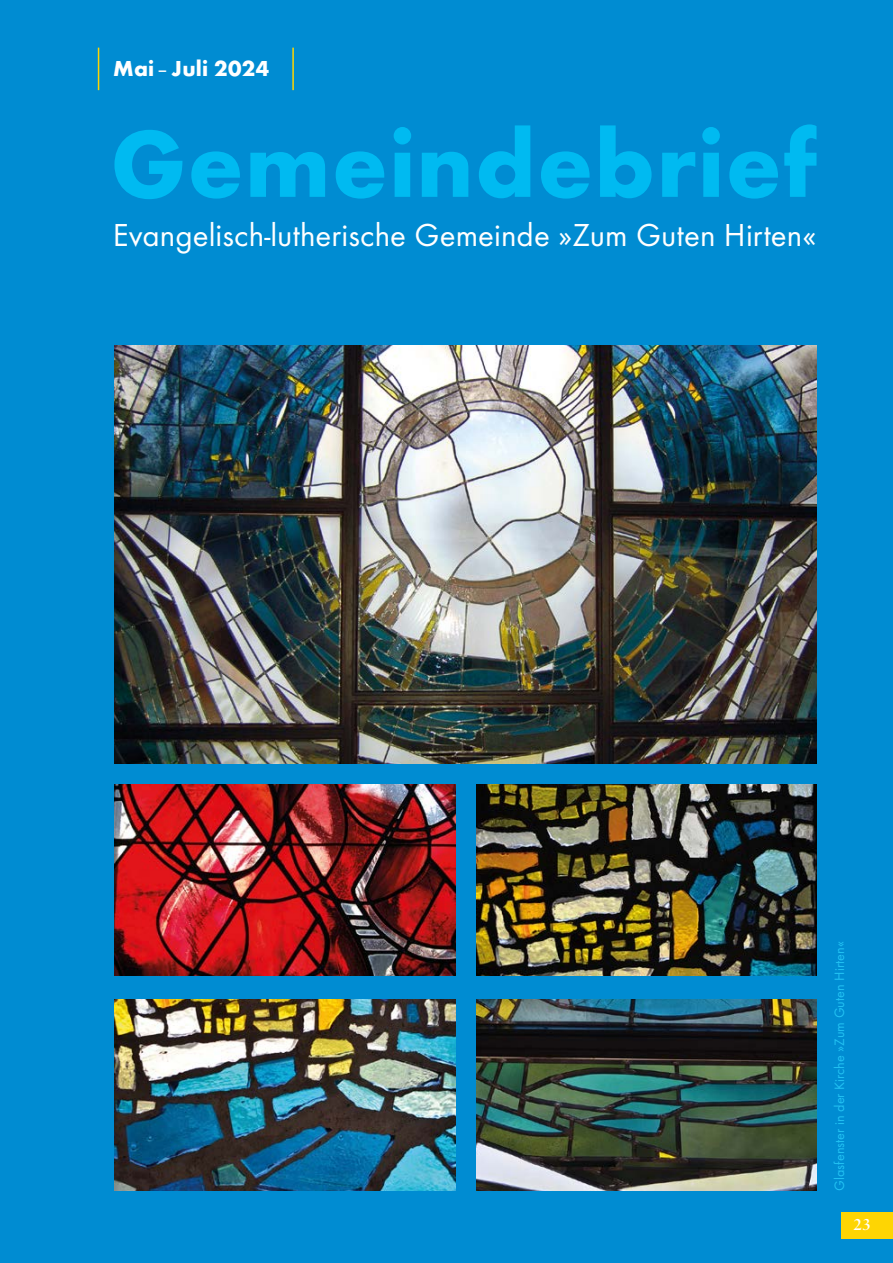
<style>
.page{position:relative;width:893px;height:1263px;background:#008cd2}
.page>*{position:absolute;margin:0;border:0;box-sizing:border-box;transform-origin:0 0}
.t1{font:700 97.5px "Function";letter-spacing:.015em;color:#00baf1}
.t2{font:33px "Function";color:#fff}
.t3{font:700 22.5px "Function";letter-spacing:.01em;color:#fff}
.t4{font:500 16.5px "Savoy";color:#fff}
.t5{font:14.1px "Function";color:#22c2f3}
.s1{font-weight:400}
</style>
<div class="page">
<img style="left:115px;top:345px;width:701px;height:418px">
<img style="left:115px;top:784px;width:340px;height:192px">
<img style="left:476px;top:784px;width:340px;height:192px">
<img style="left:115px;top:999px;width:340px;height:192px">
<img style="left:476px;top:999px;width:340px;height:192px">
<hr style="left:98px;top:48px;width:1px;height:42px;background:#fed503">
<hr style="left:292px;top:48px;width:2px;height:42px;background:#fed503">
<div style="left:842px;top:1212px;width:51px;height:27px;background:#fed503"></div>
<p class="t3" style="left:113px;top:56px;width:158px">Mai<span class="s1">–</span>Juli 2024</p>
<p class="t1" style="left:111px;top:107px;width:708px">Gemeindebrief</p>
<p class="t2" style="left:113px;top:216px;width:705px">Evangelisch-lutherische Gemeinde »Zum Guten Hirten«</p>
<p class="t5" style="left:831px;top:1191px;width:251px;rotate:-90deg">Glasfenster in der Kirche »Zum Guten Hirten«</p>
<p class="t4" style="left:854px;top:1215px;width:19px">23</p>
</div>
